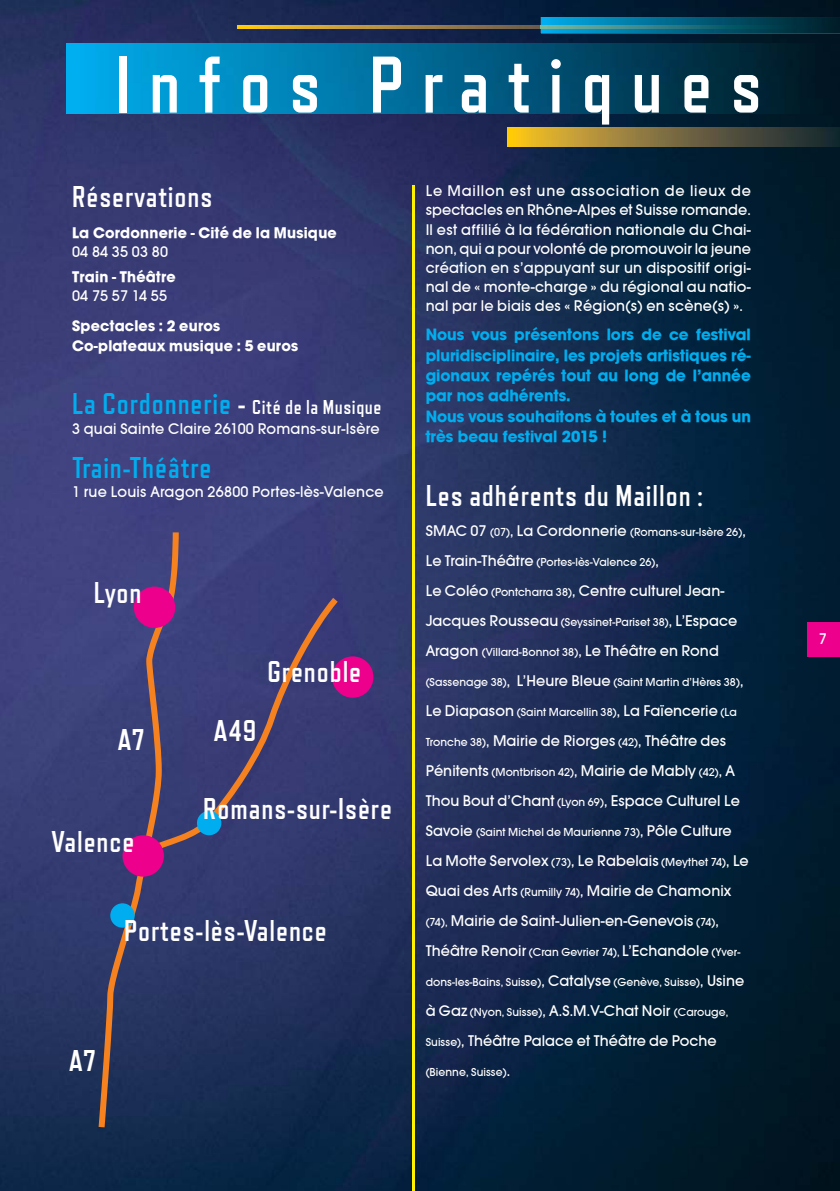
<style>
.page{position:relative;width:840px;height:1191px;background:#fff}
.page>*{position:absolute;margin:0;border:0;box-sizing:border-box;transform-origin:0 0}
.t1{font:700 80px "Refrigerator Deluxe";letter-spacing:.22em;color:#fff}
.t2{font:700 30px "Refrigerator Deluxe";letter-spacing:.03em;color:#fff}
.t3{font:700 30px "Refrigerator Deluxe";letter-spacing:.03em;color:#00aeef}
.t4{font:700 20px "Refrigerator Deluxe";letter-spacing:.03em;color:#fff}
.t5{font:17px/20.4px "Avant Garde Md ITCTT Bold";color:#00aeef}
.t6{font:16px/30px "Avant Garde Md ITCTT";letter-spacing:.005em;color:#fff}
.t7{font:16px/19.2px "Avant Garde Md ITCTT Bold";letter-spacing:.015em;color:#fff}
.t8{font:12px "Avant Garde Md ITCTT";letter-spacing:.005em;color:#fff}
.s1{font-size:30px;color:#00aeef}
.s2{font-size:30px}
.s3{font-size:16px}
.s4{font-size:12px}
</style>
<div class="page">
<img style="left:0;top:0;width:839px;height:1191px">
<svg style="left:179px;top:598px;width:158px;height:253px;fill:#393c74"></svg>
<svg style="left:98px;top:532px;width:81px;height:595px"></svg>
<hr style="left:412px;top:185px;width:2px;height:1006px;background:#fff200">
<div style="left:122px;top:835px;width:42px;height:41px;background:#ec008c;border-radius:50%"></div>
<div style="left:197px;top:811px;width:24px;height:24px;background:#00aeef;border-radius:50%"></div>
<div style="left:110px;top:903px;width:25px;height:24px;background:#00aeef;border-radius:50%"></div>
<div style="left:134px;top:586px;width:41px;height:42px;background:#ec008c;border-radius:50%"></div>
<div style="left:332px;top:656px;width:41px;height:42px;background:#ec008c;border-radius:50%"></div>
<div style="left:807px;top:622px;width:32px;height:35px;background:#ec008c"></div>
<img style="left:66px;top:44px;width:773px;height:69px">
<img style="left:540px;top:17px;width:299px;height:16px">
<img style="left:237px;top:26px;width:576px;height:3px">
<img style="left:507px;top:127px;width:332px;height:20px">
<h1 class="t1" style="left:115px;top:56px;width:648px">Infos Pratiques</h1>
<h2 class="t2" style="left:72px;top:186px;width:142px">Réservations</h2>
<p class="t7" style="left:72px;top:222px;width:266px">La Cordonnerie - Cité de la Musique</p>
<p class="t6" style="left:72px;top:236px;width:97px">04 84 35 03 80</p>
<p class="t7" style="left:72px;top:266px;width:105px">Train - Théâtre</p>
<p class="t6" style="left:72px;top:280px;width:96px">04 75 57 14 55</p>
<p class="t7" style="left:72px;top:316px;width:227px">Spectacles : 2 euros<br>Co-plateaux musique : 5 euros</p>
<p class="t4" style="left:72px;top:400px;width:311px"><span class="s1">La Cordonnerie</span> <span class="s2">-</span> Cité de la Musique</p>
<p class="t6" style="left:72px;top:413px;width:309px">3 quai Sainte Claire 26100 Romans-sur-Isère</p>
<h2 class="t3" style="left:72px;top:457px;width:141px">Train-Théâtre</h2>
<p class="t6" style="left:72px;top:477px;width:313px">1 rue Louis Aragon 26800 Portes-lès-Valence</p>
<h2 class="t2" style="left:94px;top:581px;width:49px">Lyon</h2>
<h2 class="t2" style="left:118px;top:729px;width:28px">A7</h2>
<h2 class="t2" style="left:52px;top:830px;width:84px">Valence</h2>
<h2 class="t2" style="left:267px;top:660px;width:95px">Grenoble</h2>
<h2 class="t2" style="left:214px;top:719px;width:44px">A49</h2>
<h2 class="t2" style="left:203px;top:797px;width:190px">Romans-sur-Isère</h2>
<h2 class="t2" style="left:124px;top:919px;width:204px">Portes-lès-Valence</h2>
<h2 class="t2" style="left:69px;top:1049px;width:28px">A7</h2>
<p class="t6" style="left:425px;top:181px;width:326px;line-height:19.2px;text-align:justify">Le Maillon est une association de lieux de spectacles en Rhône-Alpes et Suisse romande.<br>Il est affilié à la fédération nationale du Chai&shy;non, qui a pour volonté de promouvoir la jeune création en s’appuyant sur un dispositif origi&shy;nal de « monte-charge » du régional au natio&shy;nal par le biais des « Région(s) en scène(s) ».</p>
<p class="t5" style="left:425px;top:324px;width:326px">Nous vous présentons lors de ce festival pluridisciplinaire, les projets artistiques ré&shy;gionaux repérés tout au long de l’année par nos adhérents.<br>Nous vous souhaitons à toutes et à tous un très beau festival 2015 !</p>
<h2 class="t2" style="left:425px;top:484px;width:279px">Les adhérents du Maillon :</h2>
<p class="t8" style="left:425px;top:525px;width:321px"><span class="s3">SMAC 07</span> (07)<span class="s3">, La Cordonnerie</span> (Romans-sur-Isère 26)<span class="s3">,</span></p>
<p class="t8" style="left:425px;top:555px;width:235px"><span class="s3">Le Train-Théâtre</span> (Portes-lès-Valence 26)<span class="s3">,</span></p>
<p class="t6" style="left:425px;top:576px;width:313px">Le Coléo <span class="s4">(Pontcharra 38)</span>, Centre culturel Jean-<br>Jacques Rousseau <span class="s4">(Seyssinet-Pariset 38)</span>, L’Espace<br>Aragon <span class="s4">(Villard-Bonnot 38)</span>, Le Théâtre en Rond</p>
<p class="t8" style="left:425px;top:675px;width:319px">(Sassenage 38)<span class="s3">, L’Heure Bleue</span> (Saint Martin d’Hères 38)<span class="s3">,</span></p>
<p class="t6" style="left:425px;top:696px;width:315px">Le Diapason <span class="s4">(Saint Marcellin 38)</span>, La Faïencerie <span class="s4">(La Tronche 38)</span>, Mairie de Riorges <span class="s4">(42)</span>, Théâtre des Pénitents <span class="s4">(Montbrison 42)</span>, Mairie de Mably <span class="s4">(42)</span>, A Thou Bout d’Chant <span class="s4">(Lyon 69)</span>, Espace Culturel Le</p>
<p class="t8" style="left:425px;top:825px;width:307px"><span class="s3">Savoie</span> (Saint Michel de Maurienne 73)<span class="s3">, Pôle Culture</span></p>
<p class="t6" style="left:425px;top:846px;width:324px">La Motte Servolex <span class="s4">(73)</span>, Le Rabelais <span class="s4">(Meythet 74)</span>, Le Quai des Arts <span class="s4">(Rumilly 74)</span>, Mairie de Chamonix <span class="s4">(74),</span> Mairie de Saint-Julien-en-Genevois <span class="s4">(74)</span>, Théâtre Renoir <span class="s4">(Cran Gevrier 74),</span> L’Echandole <span class="s4">(Yver-</span></p>
<p class="t8" style="left:425px;top:975px;width:320px">dons-les-Bains, Suisse)<span class="s3">, Catalyse</span> (Genève, Suisse)<span class="s3">, Usine</span></p>
<p class="t8" style="left:425px;top:1005px;width:304px"><span class="s3">à Gaz</span> (Nyon, Suisse)<span class="s3">, A.S.M.V-Chat Noir</span> (Carouge,</p>
<p class="t6" style="left:425px;top:1026px;width:292px"><span class="s4">Suisse)</span>, Théâtre Palace et Théâtre de Poche</p>
<p class="t8" style="left:425px;top:1065px;width:86px">(Bienne, Suisse)<span class="s3">.</span></p>
<p class="t6" style="left:818px;top:624px;width:9px">7</p>
</div>
